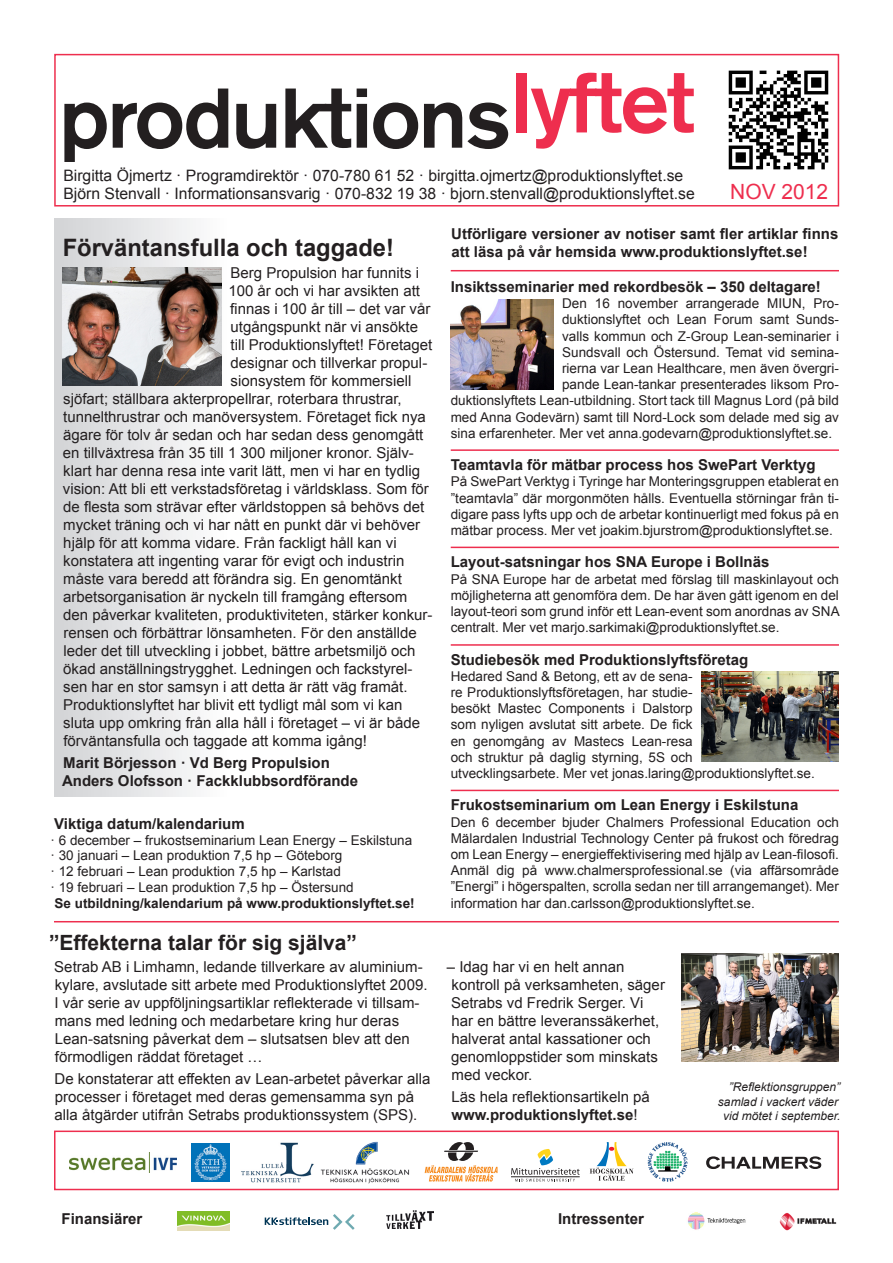
<style>
.page{position:relative;width:893px;height:1263px;background:#fff}
.page>*{position:absolute;margin:0;border:0;box-sizing:border-box;transform-origin:0 0}
.t1{font:700 24px "Arial";color:#231f20}
.heading_3{font:700 21px "Arial";color:#231f20}
.t2{font:21px "Arial";color:#ee2e4e}
.t3{font:15.75px "Arial";color:#231f20}
.t4{font:15px/18px "Arial";color:#231f20}
.t5{font:700 15px/18px "Arial";color:#231f20}
.t6{font:13.5px/16.2px "Arial";color:#231f20;text-align:justify}
.t7{font:700 13.5px "Arial";color:#231f20}
.t8{font:italic 12px/14.4px "Arial";color:#231f20;text-align:right}
.s1{font-weight:700}
</style>
<div class="page">
<img style="left:728px;top:57px;width:112px;height:126px">
<div style="left:54px;top:219px;width:388px;height:578px;background:linear-gradient(to right,#dedfe1,#fff)"></div>
<hr style="left:451px;top:790px;width:388px;height:1px;background:#ee2e4e">
<hr style="left:54px;top:921px;width:785px;height:1px;background:#ee2e4e">
<div style="left:54px;top:54px;width:785px;height:153px;border:2px solid #ee2e4e"></div>
<hr style="left:451px;top:270px;width:388px;height:1px;background:#ee2e4e">
<hr style="left:451px;top:644px;width:388px;height:2px;background:#ee2e4e">
<hr style="left:451px;top:449px;width:388px;height:2px;background:#ee2e4e">
<svg style="left:64px;top:103px;width:43px;height:59px"></svg>
<svg style="left:113px;top:89px;width:115px;height:60px"></svg>
<svg style="left:236px;top:104px;width:40px;height:45px"></svg>
<svg style="left:285px;top:89px;width:66px;height:59px"></svg>
<svg style="left:357px;top:89px;width:10px;height:59px"></svg>
<svg style="left:373px;top:103px;width:45px;height:46px"></svg>
<svg style="left:424px;top:103px;width:84px;height:46px"></svg>
<div style="left:516px;top:73px;width:11px;height:59px;background:#ee2e4e"></div>
<svg style="left:531px;top:73px;width:163px;height:76px"></svg>
<div style="left:54px;top:1130px;width:785px;height:60px;border:2px solid #ee2e4e"></div>
<svg style="left:706px;top:1156px;width:115px;height:13px"></svg>
<img style="left:69px;top:1153px;width:107px;height:19px">
<img style="left:191px;top:1143px;width:39px;height:39px">
<img style="left:241px;top:1142px;width:73px;height:40px">
<img style="left:320px;top:1141px;width:90px;height:43px">
<svg style="left:425px;top:1142px;width:72px;height:39px"></svg>
<svg style="left:648px;top:1142px;width:39px;height:40px"></svg>
<svg style="left:590px;top:1142px;width:44px;height:39px"></svg>
<svg style="left:511px;top:1149px;width:69px;height:32px"></svg>
<img style="left:688px;top:1212px;width:58px;height:18px">
<img style="left:779px;top:1212px;width:57px;height:18px">
<img style="left:178px;top:1211px;width:52px;height:19px">
<svg style="left:265px;top:1214px;width:90px;height:16px"></svg>
<img style="left:387px;top:1210px;width:46px;height:19px">
<img style="left:451px;top:299px;width:103px;height:90px">
<img style="left:701px;top:672px;width:138px;height:90px">
<hr style="left:451px;top:547px;width:388px;height:1px;background:#ee2e4e">
<img style="left:681px;top:953px;width:158px;height:109px">
<img style="left:63px;top:268px;width:158px;height:118px">
<p class="t3" style="left:63px;top:165px;width:621px">Birgitta Öjmertz · Programdirektör · 070-780 61 52 · birgitta.ojmertz@produktionslyftet.se</p>
<p class="t3" style="left:63px;top:184px;width:633px">Björn Stenvall · Informationsansvarig · 070-832 19 38 · bjorn.stenvall@produktionslyftet.se</p>
<p class="t5" style="left:451px;top:225px;width:389px">Utförligare versioner av notiser samt fler artiklar finns</p>
<p class="t2" style="left:730px;top:178px;width:100px">NOV 2012</p>
<p class="t1" style="left:63px;top:231px;width:333px">Förväntansfulla och taggade!</p>
<p class="t5" style="left:451px;top:243px;width:358px">att läsa på vår hemsida www.produktionslyftet.se!</p>
<p class="t4" style="left:231px;top:264px;width:190px">Berg Propulsion har funnits i</p>
<p class="t4" style="left:228px;top:282px;width:193px">100 år och vi har avsikten att</p>
<p class="t4" style="left:230px;top:300px;width:202px">finnas i 100 år till – det var vår</p>
<p class="t4" style="left:231px;top:318px;width:189px">utgångspunkt när vi ansökte</p>
<p class="t4" style="left:231px;top:336px;width:203px">till Produktionslyftet! Företaget</p>
<p class="t4" style="left:231px;top:354px;width:198px">designar och tillverkar propul-</p>
<p class="t4" style="left:231px;top:372px;width:182px">sionsystem för kommersiell</p>
<p class="t4" style="left:63px;top:390px;width:340px">sjöfart; ställbara akterpropellrar, roterbara thrustrar,</p>
<p class="t4" style="left:63px;top:408px;width:364px">tunnelthrustrar och manöversystem. Företaget fick nya</p>
<p class="t4" style="left:63px;top:426px;width:362px">ägare för tolv år sedan och har sedan dess genomgått</p>
<p class="t4" style="left:63px;top:444px;width:352px">en tillväxtresa från 35 till 1 300 miljoner kronor. Själv-</p>
<p class="t4" style="left:63px;top:462px;width:358px">klart har denna resa inte varit lätt, men vi har en tydlig</p>
<p class="t4" style="left:63px;top:480px;width:367px">vision: Att bli ett verkstadsföretag i världsklass. Som för</p>
<p class="t4" style="left:63px;top:498px;width:363px">de flesta som strävar efter världstoppen så behövs det</p>
<p class="t4" style="left:63px;top:516px;width:358px">mycket träning och vi har nått en punkt där vi behöver</p>
<p class="t4" style="left:63px;top:534px;width:335px">hjälp för att komma vidare. Från fackligt håll kan vi</p>
<p class="t4" style="left:63px;top:552px;width:342px">konstatera att ingenting varar för evigt och industrin</p>
<p class="t4" style="left:63px;top:570px;width:340px">måste vara beredd att förändra sig. En genomtänkt</p>
<p class="t4" style="left:63px;top:588px;width:346px">arbetsorganisation är nyckeln till framgång eftersom</p>
<p class="t4" style="left:63px;top:606px;width:371px">den påverkar kvaliteten, produktiviteten, stärker konkur-</p>
<p class="t4" style="left:63px;top:624px;width:355px">rensen och förbättrar lönsamheten. För den anställde</p>
<p class="t4" style="left:64px;top:642px;width:353px">leder det till utveckling i jobbet, bättre arbetsmiljö och</p>
<p class="t4" style="left:63px;top:660px;width:351px">ökad anställningstrygghet. Ledningen och fackstyrel-</p>
<p class="t4" style="left:63px;top:678px;width:346px">sen har en stor samsyn i att detta är rätt väg framåt.</p>
<p class="t4" style="left:63px;top:696px;width:341px">Produktionslyftet har blivit ett tydligt mål som vi kan</p>
<p class="t4" style="left:63px;top:714px;width:358px">sluta upp omkring från alla håll i företaget – vi är både</p>
<p class="t4" style="left:63px;top:732px;width:305px">förväntansfulla och taggade att komma igång!</p>
<p class="t5" style="left:62px;top:754px;width:297px">Marit Börjesson · Vd Berg Propulsion<br>Anders Olofsson · Fackklubbsordförande</p>
<p class="t5" style="left:451px;top:278px;width:372px">Insiktsseminarier med rekordbesök – 350 deltagare!</p>
<p class="t6" style="left:562px;top:295px;width:278px">Den 16 november arrangerade MIUN, Pro-</p>
<p class="t6" style="left:562px;top:312px;width:278px">duktionslyftet och Lean Forum samt Sunds-</p>
<p class="t6" style="left:562px;top:328px;width:278px">valls kommun och Z-Group Lean-seminarier i</p>
<p class="t6" style="left:562px;top:344px;width:278px">Sundsvall och Östersund. Temat vid semina-</p>
<p class="t6" style="left:562px;top:360px;width:278px">rierna var Lean Healthcare, men även övergri-</p>
<p class="t6" style="left:562px;top:376px;width:278px">pande Lean-tankar presenterades liksom Pro-</p>
<p class="t6" style="left:451px;top:393px;width:390px">duktionslyftets Lean-utbildning. Stort tack till Magnus Lord (på bild</p>
<p class="t6" style="left:451px;top:409px;width:390px">med Anna Godevärn) samt till Nord-Lock som delade med sig av</p>
<p class="t6" style="left:451px;top:425px;width:383px">sina erfarenheter. Mer vet anna.godevarn@produktionslyftet.se.</p>
<p class="t5" style="left:451px;top:456px;width:366px">Teamtavla för mätbar process hos SwePart Verktyg</p>
<p class="t6" style="left:451px;top:474px;width:390px">På SwePart Verktyg i Tyringe har Monteringsgruppen etablerat en ”teamtavla” där morgonmöten hålls. Eventuella störningar från ti&shy;digare pass lyfts upp och de arbetar kontinuerligt med fokus på en mätbar process. Mer vet joakim.bjurstrom@produktionslyftet.se.</p>
<p class="t5" style="left:451px;top:554px;width:320px">Layout-satsningar hos SNA Europe i Bollnäs</p>
<p class="t6" style="left:451px;top:571px;width:390px">På SNA Europe har de arbetat med förslag till maskinlayout och möjligheterna att genomföra dem. De har även gått igenom en del layout-teori som grund inför ett Lean-event som anordnas av SNA centralt. Mer vet marjo.sarkimaki@produktionslyftet.se.</p>
<p class="t5" style="left:451px;top:651px;width:299px">Studiebesök med Produktionslyftsföretag</p>
<p class="t6" style="left:451px;top:668px;width:366px;text-align:left">Hedared Sand &amp; Betong, ett av de sena-<br>re Produktionslyftsföretagen, har studie-<br>besökt Mastec Components i Dalstorp<br>som nyligen avslutat sitt arbete. De fick<br>en genomgång av Mastecs Lean-resa<br>och struktur på daglig styrning, 5S och<br>utvecklingsarbete. Mer vet jonas.laring@produktionslyftet.se.</p>
<p class="t5" style="left:451px;top:797px;width:349px">Frukostseminarium om Lean Energy i Eskilstuna</p>
<p class="t6" style="left:451px;top:814px;width:390px">Den 6 december bjuder Chalmers Professional Education och Mälardalen Industrial Technology Center på frukost och föredrag om Lean Energy – energieffektivisering med hjälp av Lean-filosofi.<br>Anmäl dig på www.chalmersprofessional.se (via affärsområde ”Energi” i högerspalten, scrolla sedan ner till arrangemanget). Mer information har dan.carlsson@produktionslyftet.se.</p>
<p class="t5" style="left:54px;top:815px;width:192px">Viktiga datum/kalendarium</p>
<p class="t6" style="left:51px;top:832px;width:363px">· 6 december – frukostseminarium Lean Energy – Eskilstuna</p>
<p class="t6" style="left:51px;top:848px;width:293px">· 30 januari – Lean produktion 7,5 hp – Göteborg</p>
<p class="t6" style="left:51px;top:863px;width:292px">· 12 februari – Lean produktion 7,5 hp – Karlstad</p>
<p class="t6" style="left:51px;top:879px;width:305px">· 19 februari – Lean produktion 7,5 hp – Östersund</p>
<p class="t7" style="left:54px;top:894px;width:362px">Se utbildning/kalendarium på www.produktionslyftet.se!</p>
<p class="heading_3" style="left:49px;top:929px;width:310px">”Effekterna talar för sig själva”</p>
<p class="t4" style="left:54px;top:958px;width:375px">Setrab AB i Limhamn, ledande tillverkare av aluminium&shy;kylare, avslutade sitt arbete med Produktionslyftet 2009.<br>I vår serie av uppföljningsartiklar reflekterade vi tillsam&shy;mans med ledning och medarbetare kring hur deras Lean-satsning påverkat dem – slutsatsen blev att den förmodligen räddat företaget …</p>
<p class="t4" style="left:55px;top:1070px;width:377px">De konstaterar att effekten av Lean-arbetet påverkar alla processer i företaget med deras gemensamma syn på alla åtgärder utifrån Setrabs produktionssystem (SPS).</p>
<p class="t4" style="left:447px;top:958px;width:220px">– Idag har vi en helt annan kontroll på verksamheten, säger<br>Setrabs vd Fredrik Serger. Vi<br>har en bättre leveranssäkerhet, halverat antal kassationer och genomloppstider som minskats med veckor.</p>
<p class="t4" style="left:451px;top:1088px;width:200px">Läs hela reflektionsartikeln på <span class="s1">www.produktionslyftet.se</span>!</p>
<p class="t5" style="left:62px;top:1211px;width:82px">Finansiärer</p>
<p class="t5" style="left:558px;top:1211px;width:87px">Intressenter</p>
<p class="t8" style="left:718px;top:1080px;width:124px">”Reflektionsgruppen” samlad i vackert väder vid mötet i september.</p>
</div>
